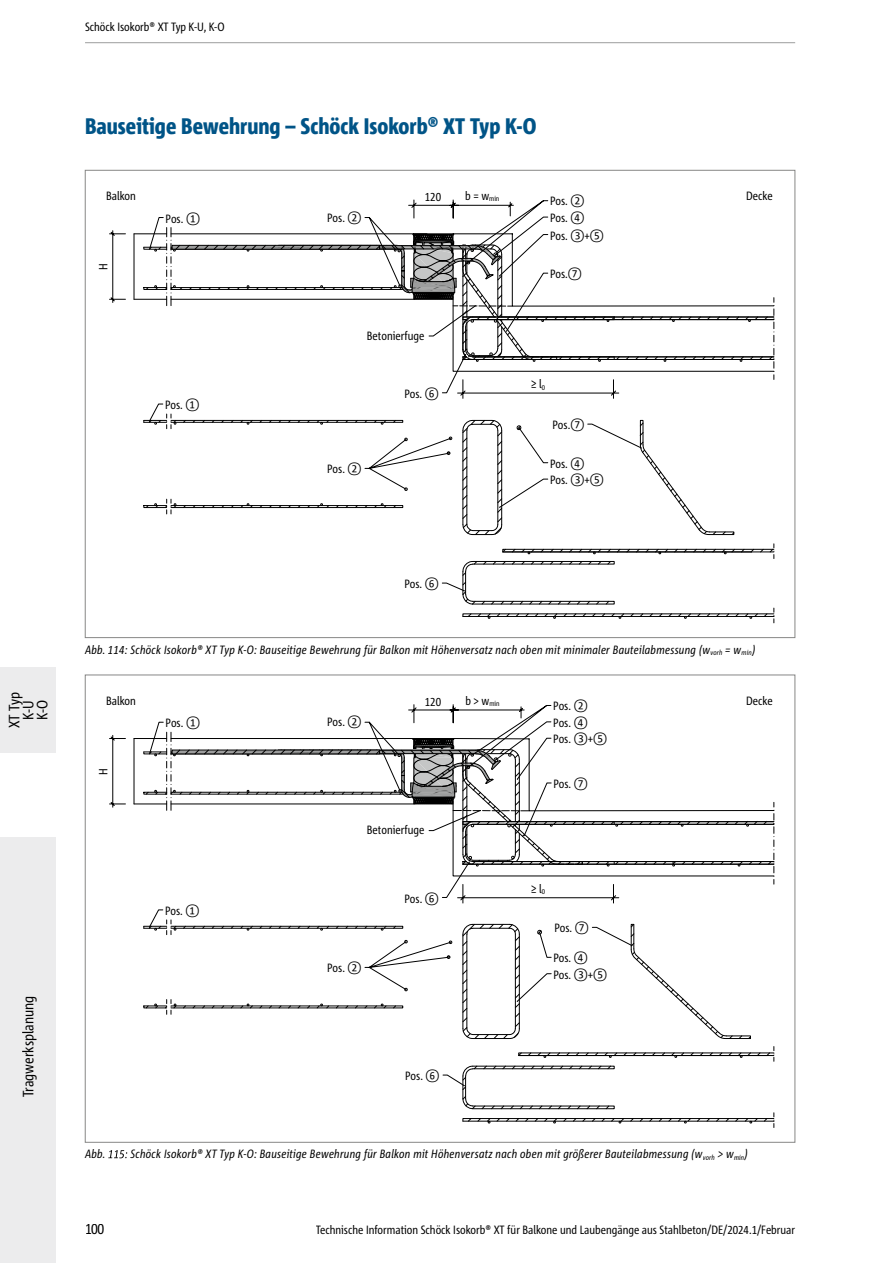
<style>
.page{position:relative;width:893px;height:1263px;background:#fff}
.page>*{position:absolute;margin:0;border:0;box-sizing:border-box;transform-origin:0 0}
.t1{font:800 condensed 22.5px "Corpid Schoeck";color:#005487}
.t2{font:condensed 15px/14.1px "Corpid Schoeck";color:#000;text-align:center}
.t3{font:condensed 12px/17.2px "Corpid Schoeck";color:#000}
.t4{font:italic condensed 12px "Corpid Schoeck";letter-spacing:.02em;color:#000}
</style>
<div class="page">
<div style="left:0;top:837px;width:55px;height:426px;background:#ececed"></div>
<div style="left:0;top:668px;width:55px;height:85px;background:#ececed"></div>
<hr style="left:85px;top:42px;width:710px;height:1px;background:#9c9d9d">
<div style="left:171px;top:505px;width:232px;height:3px;border:1px solid #000"></div>
<svg style="left:143px;top:505px;width:29px;height:9px"></svg>
<svg style="left:462px;top:419px;width:273px;height:116px"></svg>
<svg style="left:109px;top:230px;width:254px;height:200px"></svg>
<svg style="left:363px;top:419px;width:185px;height:71px"></svg>
<svg style="left:364px;top:419px;width:278px;height:30px"></svg>
<svg style="left:442px;top:544px;width:333px;height:79px"></svg>
<svg style="left:143px;top:199px;width:632px;height:200px"></svg>
<svg style="left:109px;top:735px;width:34px;height:73px"></svg>
<svg style="left:143px;top:704px;width:632px;height:423px"></svg>
<svg style="left:108px;top:1150px;width:20px;height:8px"></svg>
<p class="t2" style="left:7px;top:728px;width:37px;rotate:-90deg">XT Typ<br>K-U<br>K-O</p>
<p class="t2" style="left:21px;top:1097px;width:103px;rotate:-90deg">Tragwerksplanung</p>
<p class="t3" style="left:85px;top:18px;width:141px">Schöck Isokorb® XT Typ K-U, K-O</p>
<h1 class="t1" style="left:85px;top:112px;width:453px">Bauseitige Bewehrung – Schöck Isokorb® XT Typ K-O</h1>
<p class="t3" style="left:106px;top:187px;width:31px">Balkon</p>
<p class="t3" style="left:425px;top:188px;width:18px">120</p>
<p class="t3" style="left:465px;top:187px;width:36px">b = w<sub>min</sub></p>
<p class="t3" style="left:746px;top:187px;width:28px">Decke</p>
<p class="t3" style="left:166px;top:210px;width:36px">Pos. ①</p>
<p class="t3" style="left:550px;top:192px;width:36px">Pos. ②<br>Pos. ④</p>
<p class="t3" style="left:327px;top:209px;width:36px">Pos. ②</p>
<p class="t3" style="left:95px;top:270px;width:8px;rotate:-90deg">H</p>
<p class="t3" style="left:165px;top:396px;width:36px">Pos. ①</p>
<p class="t3" style="left:367px;top:327px;width:59px">Betonierfuge</p>
<p class="t3" style="left:327px;top:460px;width:36px">Pos. ②</p>
<p class="t3" style="left:404px;top:385px;width:36px">Pos. ⑥</p>
<p class="t3" style="left:404px;top:575px;width:36px">Pos. ⑥</p>
<p class="t3" style="left:550px;top:227px;width:55px">Pos. ③+⑤</p>
<p class="t3" style="left:550px;top:265px;width:33px">Pos.⑦</p>
<p class="t3" style="left:531px;top:375px;width:15px">≥ l<sub>0</sub></p>
<p class="t3" style="left:552px;top:416px;width:33px">Pos.⑦</p>
<p class="t3" style="left:550px;top:455px;width:36px">Pos. ④</p>
<p class="t3" style="left:550px;top:471px;width:55px">Pos. ③+⑤</p>
<p class="t4" style="left:85px;top:642px;width:672px">Abb. 114: Schöck Isokorb® XT Typ K-O: Bauseitige Bewehrung für Balkon mit Höhenversatz nach oben mit minimaler Bauteilabmessung (w<sub>vorh</sub> = w<sub>min</sub>)</p>
<p class="t3" style="left:106px;top:692px;width:31px">Balkon</p>
<p class="t3" style="left:425px;top:693px;width:18px">120</p>
<p class="t3" style="left:465px;top:692px;width:36px">b &gt; w<sub>min</sub></p>
<p class="t3" style="left:746px;top:692px;width:28px">Decke</p>
<p class="t3" style="left:553px;top:697px;width:36px">Pos. ②<br>Pos. ④</p>
<p class="t3" style="left:327px;top:713px;width:36px">Pos. ②</p>
<p class="t3" style="left:166px;top:714px;width:36px">Pos. ①</p>
<p class="t3" style="left:95px;top:775px;width:8px;rotate:-90deg">H</p>
<p class="t3" style="left:165px;top:902px;width:36px">Pos. ①</p>
<p class="t3" style="left:367px;top:821px;width:59px">Betonierfuge</p>
<p class="t3" style="left:327px;top:958px;width:36px">Pos. ②</p>
<p class="t3" style="left:404px;top:889px;width:36px">Pos. ⑥</p>
<p class="t3" style="left:405px;top:1067px;width:36px">Pos. ⑥</p>
<p class="t3" style="left:553px;top:730px;width:55px">Pos. ③+⑤</p>
<p class="t3" style="left:553px;top:775px;width:36px">Pos. ⑦</p>
<p class="t3" style="left:531px;top:880px;width:15px">≥ l<sub>0</sub></p>
<p class="t3" style="left:554px;top:919px;width:36px">Pos. ⑦</p>
<p class="t3" style="left:553px;top:949px;width:36px">Pos. ④</p>
<p class="t3" style="left:553px;top:966px;width:55px">Pos. ③+⑤</p>
<p class="t4" style="left:85px;top:1146px;width:22px">Abb.</p>
<p class="t4" style="left:131px;top:1146px;width:618px">Schöck Isokorb® XT Typ K-O: Bauseitige Bewehrung für Balkon mit Höhenversatz nach oben mit größerer Bauteilabmessung (w<sub>vorh</sub> &gt; w<sub>min</sub>)</p>
<p class="t2" style="left:85px;top:1222px;width:21px">100</p>
<p class="t3" style="left:316px;top:1221px;width:481px">Technische Information Schöck Isokorb® XT für Balkone und Laubengänge aus Stahlbeton/DE/2024.1/Februar</p>
</div>
